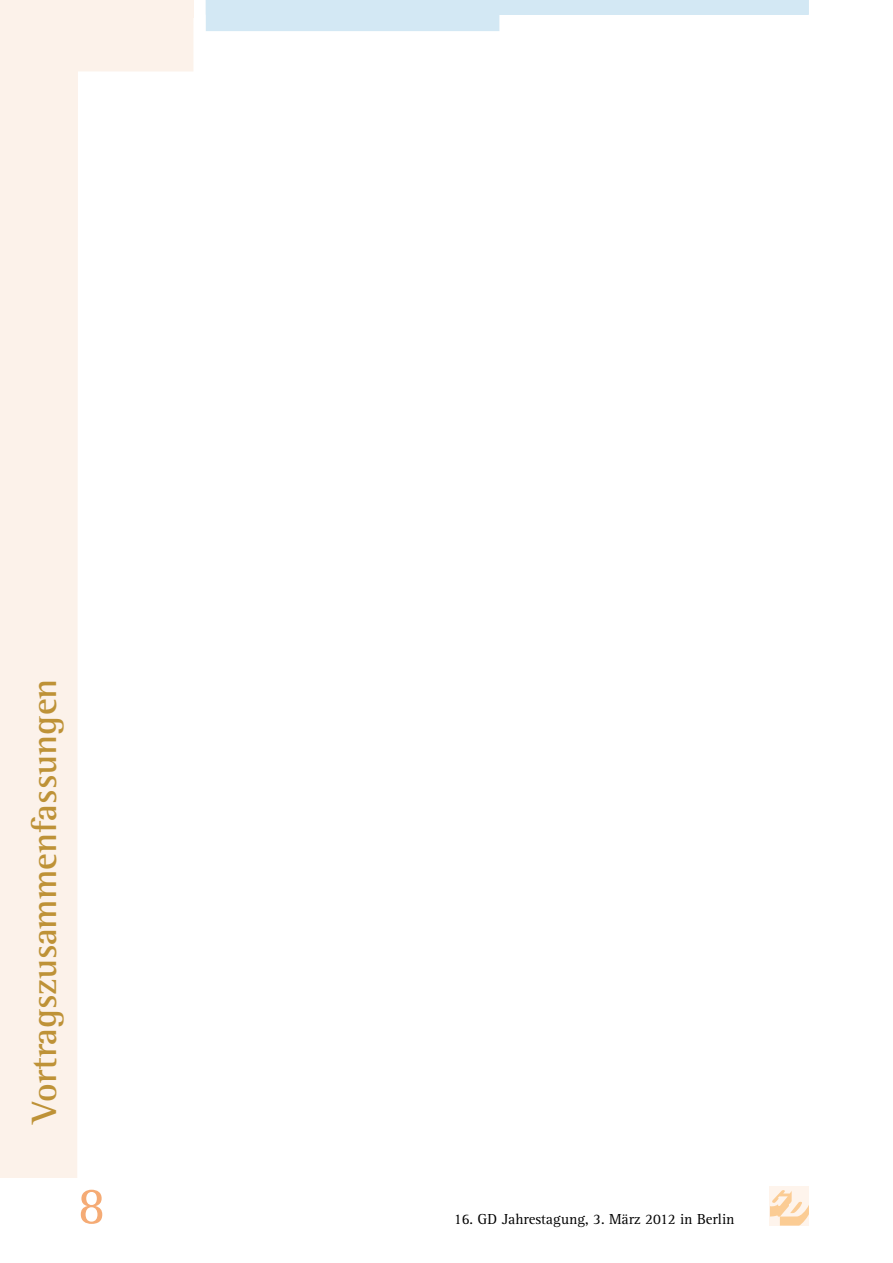
<style>
.page{position:relative;width:893px;height:1263px;background:#fff}
.page>*{position:absolute;margin:0;border:0;box-sizing:border-box;transform-origin:0 0}
.t1{font:54px "Agfa Rotis Serif";color:#f5ab75}
.t2{font:700 36px "Agfa Rotis Semi Serif";color:#be9237}
.t3{font:15px "Agfa Rotis Serif";color:#000}
</style>
<div class="page">
<div style="left:770px;top:1186px;width:39px;height:39px;background:#fef4ec"></div>
<svg style="left:770px;top:1190px;width:39px;height:35px"></svg>
<svg style="left:0;top:0;width:194px;height:1178px"></svg>
<div style="left:0;top:0;width:193px;height:17px;background:#fcf2ea"></div>
<svg style="left:206px;top:0;width:603px;height:31px"></svg>
<h2 class="t2" style="left:23px;top:1123px;width:445px;rotate:-90deg">Vortragszusammenfassungen</h2>
<h1 class="t1" style="left:78px;top:1175px;width:30px">8</h1>
<p class="t3" style="left:454px;top:1210px;width:282px">16. GD Jahrestagung, 3. März 2012 in Berlin</p>
</div>
